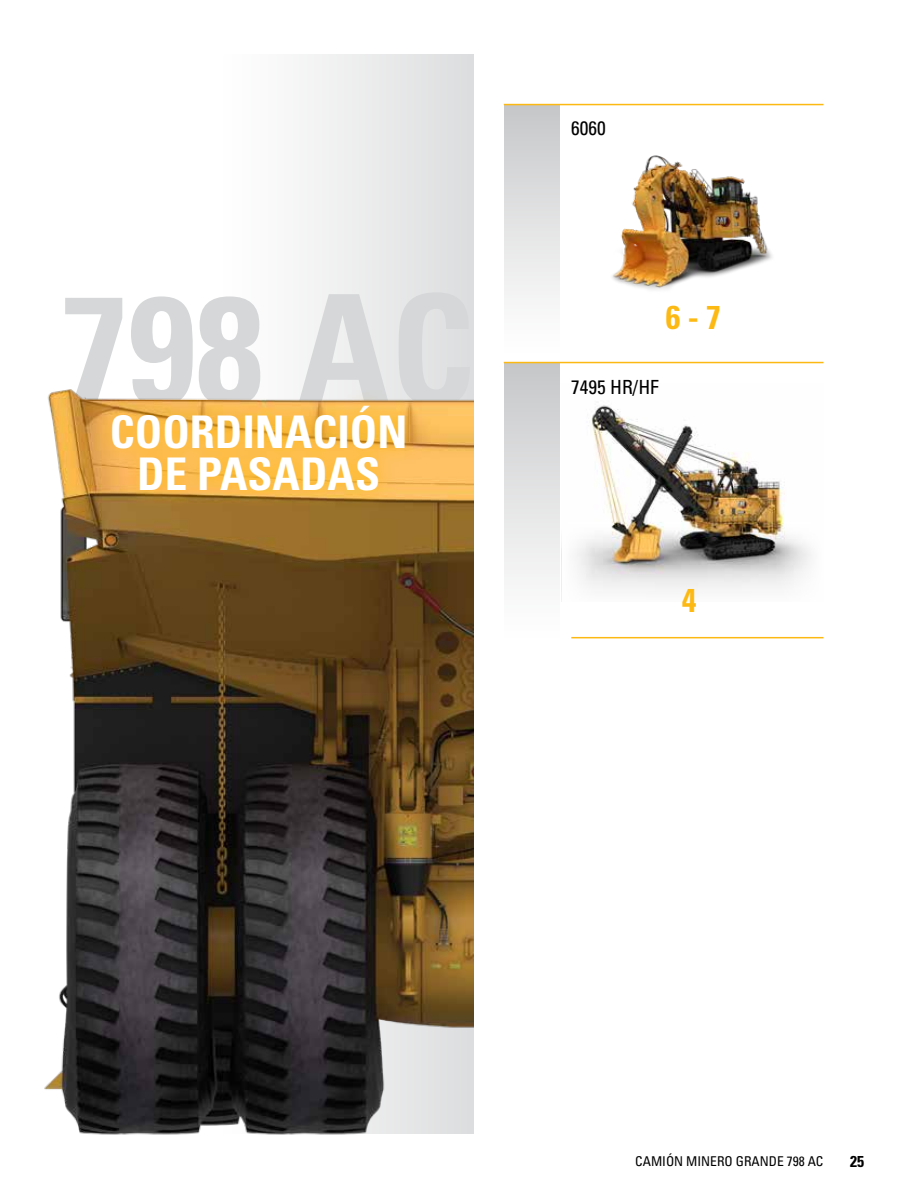
<style>
.page{position:relative;width:918px;height:1188px;background:#fff}
.page>*{position:absolute;margin:0;border:0;box-sizing:border-box;transform-origin:0 0}
.t1{font:700 condensed 152.25px "Univers LT Std";color:#d5d7d8}
.t2{font:700 condensed 45px/42px "Univers LT Std";color:#fff;text-align:center}
.t3{font:700 condensed 33px "Univers LT Std";color:#fdb913}
.t4{font:condensed 19.5px "Univers LT Std";color:#000}
.t5{font:700 condensed 15.75px "Univers LT Std";color:#000}
.t6{font:condensed 13.5px "Univers LT Std";color:#000}
</style>
<div class="page">
<img style="left:594px;top:405px;width:184px;height:161px">
<div style="left:563px;top:566px;width:266px;height:46px;background:linear-gradient(to bottom,#dedddd,#fff)"></div>
<div style="left:562px;top:363px;width:32px;height:266px;background:#fff"></div>
<div style="left:778px;top:363px;width:46px;height:266px;background:#fff"></div>
<div style="left:222px;top:54px;width:251px;height:1080px;background:linear-gradient(to right,#fff,#dcddde)"></div>
<img style="left:44px;top:347px;width:429px;height:788px">
<svg style="left:94px;top:388px;width:330px;height:121px;background:#ebb454"></svg>
<div style="left:504px;top:363px;width:56px;height:275px;background:linear-gradient(to bottom,#c7c8c9,#fff)"></div>
<div style="left:504px;top:105px;width:56px;height:248px;background:linear-gradient(to bottom,#c7c8c9,#fff)"></div>
<hr style="left:571px;top:637px;width:253px;height:1px;background:#fdb913">
<hr style="left:504px;top:104px;width:320px;height:1px;background:#fdb913">
<hr style="left:504px;top:362px;width:320px;height:1px;background:#fdb913">
<img style="left:612px;top:155px;width:160px;height:135px">
<h1 class="t1" style="left:60px;top:257px;width:416px">798 AC</h1>
<h2 class="t2" style="left:110px;top:411px;width:299px">COORDINACIÓN<br>DE PASADAS</h2>
<h3 class="t4" style="left:571px;top:115px;width:36px">6060</h3>
<h3 class="t3" style="left:666px;top:297px;width:56px">6 - 7</h3>
<h3 class="t4" style="left:571px;top:375px;width:89px">7495 HR/HF</h3>
<h3 class="t3" style="left:682px;top:580px;width:16px">4</h3>
<p class="t6" style="left:635px;top:1153px;width:190px">CAMIÓN MINERO GRANDE 798 AC</p>
<p class="t5" style="left:850px;top:1151px;width:15px">25</p>
</div>
